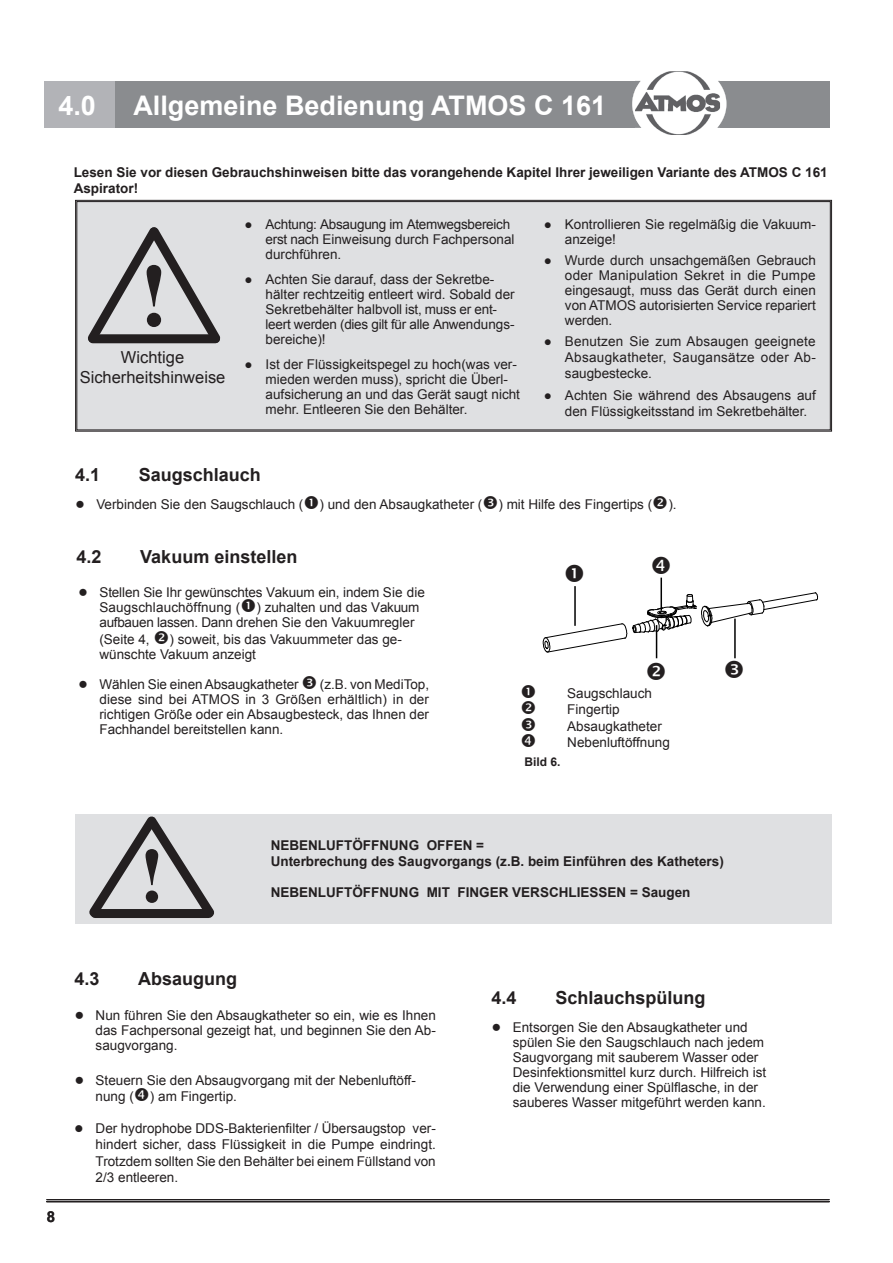
<style>
.page{position:relative;width:893px;height:1263px;background:#fff}
.page>*{position:absolute;margin:0;border:0;box-sizing:border-box;transform-origin:0 0}
.t1{font:700 90px "Times New Roman";color:#231f20}
.t2{font:700 78px "Times New Roman";color:#231f20}
.t3{font:700 27px "Arial";color:#fff}
.t4{font:700 18px "Arial";color:#231f20}
.t5{font:16.5px/19.8px "Arial";color:#231f20;text-align:center}
.t6{font:700 15px "Arial";color:#231f20}
.t7{font:13.5px/15px "Arial";color:#231f20}
.t8{font:700 13.5px/16.2px "Arial";color:#231f20}
.t9{font:13.5px/15px "Arial";letter-spacing:-.02em;color:#231f20}
.t10{font:700 12px "Arial";color:#231f20}
.s1{font-size:16.5px}
</style>
<div class="page">
<div style="left:115px;top:81px;width:714px;height:47px;background:#8a8c8f"></div>
<div style="left:45px;top:81px;width:70px;height:47px;background:#b2b3b7"></div>
<svg style="left:632px;top:84px;width:94px;height:40px"></svg>
<img style="left:635px;top:71px;width:85px;height:64px">
<img style="left:635px;top:81px;width:85px;height:47px">
<hr style="left:47px;top:1199px;width:782px;height:1px;background:#231f20">
<hr style="left:47px;top:1201px;width:782px;height:1px;background:#231f20">
<div style="left:75px;top:199px;width:757px;height:233px;background:#dfe0e2"></div>
<div style="left:77px;top:201px;width:753px;height:229px;border:1px solid #231f20"></div>
<div style="left:75px;top:814px;width:757px;height:109px;background:#dfe0e2"></div>
<svg style="left:542px;top:592px;width:276px;height:61px"></svg>
<hr style="left:574px;top:586px;width:2px;height:40px;background:#000">
<hr style="left:656px;top:625px;width:1px;height:33px;background:#000">
<hr style="left:734px;top:619px;width:2px;height:39px;background:#000">
<hr style="left:660px;top:578px;width:2px;height:33px;background:#000">
<svg style="left:80px;top:219px;width:148px;height:131px"></svg>
<svg style="left:81px;top:816px;width:141px;height:108px"></svg>
<h3 class="t3" style="left:58px;top:88px;width:39px">4.0</h3>
<h3 class="t3" style="left:133px;top:88px;width:474px">Allgemeine Bedienung ATMOS C 161</h3>
<p class="t8" style="left:74px;top:164px;width:755px">Lesen Sie vor diesen Gebrauchshinweisen bitte das vorangehende Kapitel Ihrer jeweiligen Variante des ATMOS C 161<br>Aspirator!</p>
<h1 class="t1" style="left:139px;top:233px;width:31px">!</h1>
<p class="t5" style="left:80px;top:348px;width:147px">Wichtige<br>Sicherheitshinweise</p>
<p class="t9" style="left:266px;top:217px;width:250px;text-indent:-21px">● Achtung: Absaugung im Atemwegsbereich erst nach Einweisung durch Fachpersonal durchführen.</p>
<p class="t7" style="left:266px;top:272px;width:251px;text-indent:-21px">● Achten Sie darauf, dass der Sekretbe&shy;hälter rechtzeitig entleert wird. Sobald der Sekretbehälter halbvoll ist, muss er ent&shy;leert werden (dies gilt für alle Anwendungs&shy;bereiche)!</p>
<p class="t7" style="left:266px;top:357px;width:256px;text-indent:-21px">● Ist der Flüssigkeitspegel zu hoch(was ver&shy;mieden werden muss), spricht die Überl&shy;aufsicherung an und das Gerät saugt nicht mehr. Entleeren Sie den Behälter.</p>
<p class="t7" style="left:565px;top:217px;width:252px;text-indent:-21px">● Kontrollieren Sie regelmäßig die Vakuum&shy;anzeige!</p>
<p class="t7" style="left:565px;top:253px;width:252px;text-align:justify;text-indent:-21px">● Wurde durch unsachgemäßen Gebrauch oder Manipulation Sekret in die Pumpe eingesaugt, muss das Gerät durch einen von ATMOS autorisierten Service repariert werden.</p>
<p class="t7" style="left:565px;top:333px;width:252px;line-height:16.2px;text-align:justify;text-indent:-21px">● Benutzen Sie zum Absaugen geeignete Absaugkatheter, Saugansätze oder Ab&shy;saugbestecke.</p>
<p class="t7" style="left:565px;top:388px;width:252px;line-height:16.2px;text-indent:-21px">● Achten Sie während des Absaugens auf den Flüssigkeitsstand im Sekretbehälter.</p>
<h3 class="t4" style="left:75px;top:463px;width:27px">4.1</h3>
<h3 class="t4" style="left:139px;top:463px;width:124px">Saugschlauch</h3>
<p class="t7" style="left:75px;top:497px;width:603px"><span class="s1">●</span> Verbinden Sie den Saugschlauch ( ) und den Absaugkatheter ( ) mit Hilfe des Fingertips ( ).</p>
<h3 class="t4" style="left:77px;top:544px;width:27px">4.2</h3>
<h3 class="t4" style="left:140px;top:544px;width:159px">Vakuum einstellen</h3>
<p class="t7" style="left:99px;top:585px;width:327px;text-indent:-21px"><span class="s1">●</span> Stellen Sie Ihr gewünschtes Vakuum ein, indem Sie die<br>Saugschlauchöffnung ( ) zuhalten und das Vakuum aufbauen lassen. Dann drehen Sie den Vakuumregler</p>
<p class="t7" style="left:99px;top:631px;width:52px">(Seite 4,</p>
<p class="t7" style="left:99px;top:631px;width:304px;text-indent:70px">) soweit, bis das Vakuummeter das ge&shy;wünschte Vakuum anzeigt</p>
<p class="t7" style="left:78px;top:677px;width:222px"><span class="s1">●</span> Wählen Sie einen Absaugkatheter</p>
<p class="t7" style="left:99px;top:677px;width:331px;text-align:justify;text-indent:220px">(z.B. von MediTop, diese sind bei ATMOS in 3 Größen erhältlich) in der richtigen Größe oder ein Absaugbesteck, das Ihnen der Fachhandel bereitstellen kann.</p>
<p class="t7" style="left:567px;top:685px;width:104px;line-height:16.5px">Saugschlauch<br>Fingertip<br>Absaugkatheter<br>Nebenluftöffnung</p>
<p class="t10" style="left:524px;top:754px;width:38px">Bild 6.</p>
<h2 class="t2" style="left:139px;top:822px;width:27px">!</h2>
<p class="t8" style="left:271px;top:838px;width:455px;line-height:15.8px">NEBENLUFTÖFFNUNG OFFEN =<br>Unterbrechung des Saugvorgangs (z.B. beim Einführen des Katheters)</p>
<p class="t8" style="left:271px;top:885px;width:421px">NEBENLUFTÖFFNUNG MIT FINGER VERSCHLIESSEN = Saugen</p>
<p class="t6" style="left:47px;top:1207px;width:10px">8</p>
<h3 class="t4" style="left:74px;top:966px;width:27px">4.3</h3>
<h3 class="t4" style="left:138px;top:966px;width:100px">Absaugung</h3>
<p class="t7" style="left:96px;top:1008px;width:342px;text-align:justify;text-indent:-21px"><span class="s1">●</span> Nun führen Sie den Absaugkatheter so ein, wie es Ihnen das Fachpersonal gezeigt hat, und beginnen Sie den Ab&shy;saugvorgang.</p>
<p class="t7" style="left:96px;top:1072px;width:322px;line-height:16.5px;text-indent:-21px"><span class="s1">●</span> Steuern Sie den Absaugvorgang mit der Nebenluftöff&shy;nung ( ) am Fingertip.</p>
<p class="t7" style="left:96px;top:1120px;width:342px;line-height:16.2px;text-align:justify;text-indent:-21px">● Der hydrophobe DDS-Bakterienfilter / Übersaugstop ver&shy;hindert sicher, dass Flüssigkeit in die Pumpe eindringt.<br>Trotzdem sollten Sie den Behälter bei einem Füllstand von 2/3 entleeren.</p>
<h3 class="t4" style="left:492px;top:986px;width:27px">4.4</h3>
<h3 class="t4" style="left:555px;top:986px;width:152px">Schlauchspülung</h3>
<p class="t7" style="left:513px;top:1020px;width:255px;text-indent:-21px"><span class="s1">●</span> Entsorgen Sie den Absaugkatheter und spülen Sie den Saugschlauch nach jedem Saugvorgang mit sauberem Wasser oder Desinfektionsmittel kurz durch. Hilfreich ist die Verwendung einer Spülflasche, in der sauberes Wasser mitgeführt werden kann.</p>
</div>
